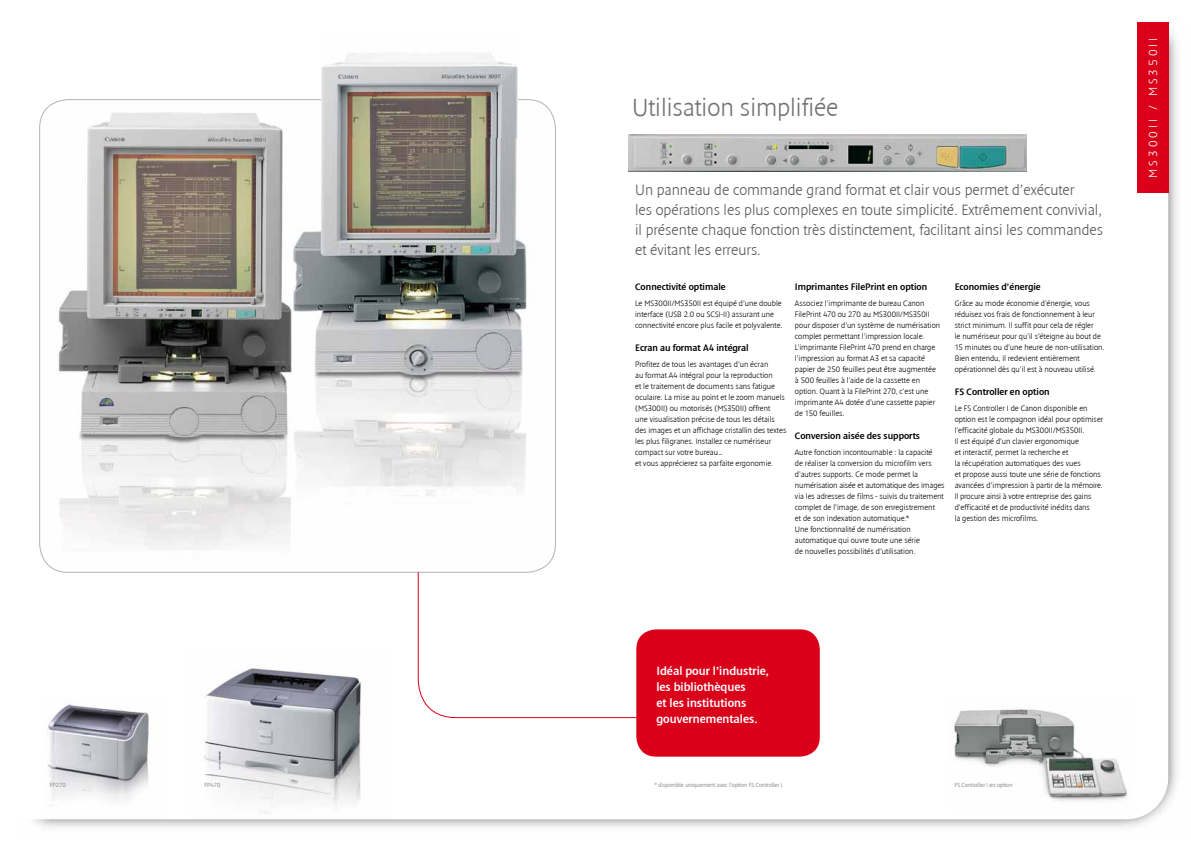
<style>
.page{position:relative;width:1191px;height:842px;background:#fff}
.page>*{position:absolute;margin:0;border:0;box-sizing:border-box;transform-origin:0 0}
.t1{font:300 25px "Denda New";color:#707172}
.t2{font:300 15px/20px "Denda New";color:#58585a}
.t3{font:12px/16px "Denda New";color:#fff}
.t4{font:300 12px "Denda New";letter-spacing:.25em;color:#fff}
.t5{font:9.5px "Denda New";color:#000}
.t6{font:300 8px/11px "Denda New";color:#000}
.t7{font:300 6px "Denda New";color:#707172}
</style>
<div class="page">
<img style="left:34px;top:23px;width:1144px;height:805px">
<div style="left:1137px;top:23px;width:31px;height:170px;background:#da001a"></div>
<div style="left:636px;top:629px;width:183px;height:128px;background:#da001a;border-radius:20px"></div>
<svg style="left:418px;top:572px;width:222px;height:146px"></svg>
<p class="t7" style="left:50px;top:782px;width:17px">FP270</p>
<p class="t7" style="left:205px;top:782px;width:17px">FP470</p>
<h1 class="t1" style="left:632px;top:94px;width:208px">Utilisation simplifiée</h1>
<p class="t2" style="left:635px;top:180px;width:469px">Un panneau de commande grand format et clair vous permet d’exécuter<br>les opérations les plus complexes en toute simplicité. Extrêmement convivial, il présente chaque fonction très distinctement, facilitant ainsi les commandes et évitant les erreurs.</p>
<p class="t5" style="left:635px;top:282px;width:92px">Connectivité optimale</p>
<p class="t6" style="left:635px;top:298px;width:149px">Le MS300II/MS350II est équipé d’une double interface (USB 2.0 ou SCSI-II) assurant une connectivité encore plus facile et polyvalente.</p>
<p class="t5" style="left:635px;top:342px;width:115px">Ecran au format A4 intégral</p>
<p class="t6" style="left:635px;top:358px;width:153px">Profitez de tous les avantages d’un écran<br>au format A4 intégral pour la reproduction<br>et le traitement de documents sans fatigue oculaire. La mise au point et le zoom manuels (MS300II) ou motorisés (MS350II) offrent<br>une visualisation précise de tous les détails des images et un affichage cristallin des textes les plus filigranes. Installez ce numériseur compact sur votre bureau…<br>et vous apprécierez sa parfaite ergonomie.</p>
<p class="t5" style="left:795px;top:282px;width:134px">Imprimantes FilePrint en option</p>
<p class="t6" style="left:795px;top:298px;width:147px">Associez l’imprimante de bureau Canon FilePrint 470 ou 270 au MS300II/MS350II pour disposer d’un système de numérisation complet permettant l’impression locale.<br>L’imprimante FilePrint 470 prend en charge l’impression au format A3 et sa capacité papier de 250 feuilles peut être augmentée à 500 feuilles à l’aide de la cassette en option. Quant à la FilePrint 270, c'est une imprimante A4 dotée d’une cassette papier de 150 feuilles.</p>
<p class="t5" style="left:795px;top:430px;width:127px">Conversion aisée des supports</p>
<p class="t6" style="left:795px;top:446px;width:151px">Autre fonction incontournable : la capacité<br>de réaliser la conversion du microfilm vers d’autres supports. Ce mode permet la numérisation aisée et automatique des images via les adresses de films - suivis du traitement complet de l’image, de son enregistrement<br>et de son indexation automatique.*<br>Une fonctionnalité de numérisation automatique qui ouvre toute une série<br>de nouvelles possibilités d’utilisation.</p>
<p class="t5" style="left:954px;top:282px;width:88px">Economies d’énergie</p>
<p class="t6" style="left:954px;top:298px;width:151px">Grâce au mode économie d’énergie, vous réduisez vos frais de fonctionnement à leur strict minimum. Il suffit pour cela de régler<br>le numériseur pour qu’il s’éteigne au bout de 15 minutes ou d’une heure de non-utilisation.<br>Bien entendu, il redevient entièrement opérationnel dès qu’il est à nouveau utilisé.</p>
<p class="t5" style="left:954px;top:386px;width:97px">FS Controller en option</p>
<p class="t6" style="left:954px;top:402px;width:150px">Le FS Controller I de Canon disponible en option est le compagnon idéal pour optimiser l’efficacité globale du MS300II/MS350II.<br>Il est équipé d’un clavier ergonomique<br>et interactif, permet la recherche et<br>la récupération automatiques des vues<br>et propose aussi toute une série de fonctions avancées d’impression à partir de la mémoire.<br>Il procure ainsi à votre entreprise des gains d’efficacité et de productivité inédits dans<br>la gestion des microfilms.</p>
<h3 class="t3" style="left:656px;top:663px;width:114px">Idéal pour l’industrie, les bibliothèques<br>et les institutions gouvernementales.</h3>
<h3 class="t3" style="left:667px;top:663px;width:88px">e for use in the</h3>
<h3 class="t3" style="left:656px;top:679px;width:135px">manufac uring industry –</h3>
<h3 class="t3" style="left:656px;top:695px;width:137px">as well as for libraries and</h3>
<h3 class="t3" style="left:670px;top:711px;width:118px">vernment institutions.</h3>
<p class="t7" style="left:654px;top:782px;width:131px">* disponible uniquement avec l’option FS Controller I.</p>
<p class="t7" style="left:954px;top:782px;width:59px">FS Controller I en option</p>
<h3 class="t4" style="left:1146px;top:178px;width:142px;rotate:-90deg">MS300II / MS350II</h3>
</div>
